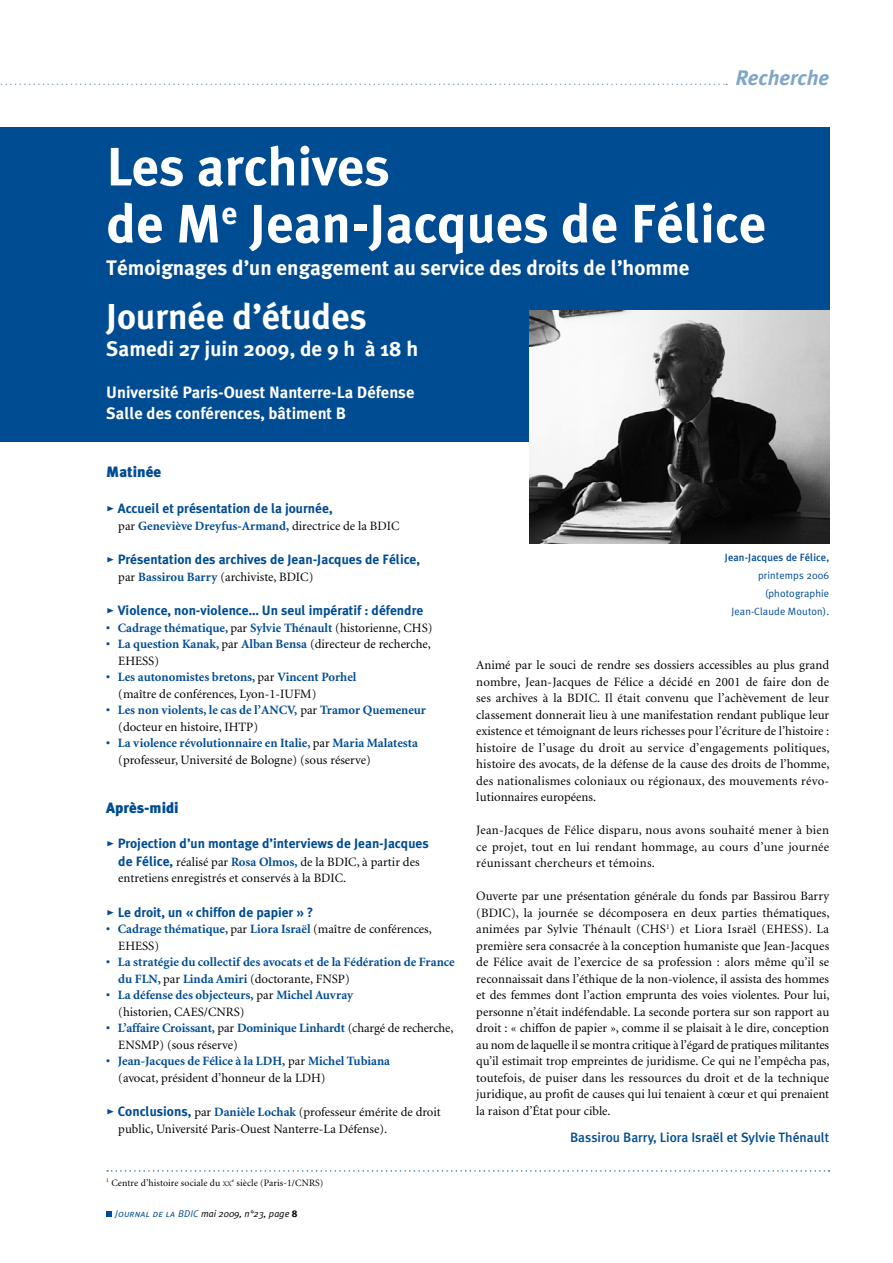
<style>
.page{position:relative;width:893px;height:1263px;background:#fff}
.page>*{position:absolute;margin:0;border:0;box-sizing:border-box;transform-origin:0 0}
.t1{font:700 54px/57px "Meta Plus";color:#fff}
.t2{font:700 36px "Meta Plus";color:#fff}
.t3{font:700 21px "Meta Plus";color:#fff}
.t4{font:italic 700 21px "Meta Plus";color:#80a5c9}
.t5{font:700 16.5px/21px "Meta Plus";color:#fff}
.t6{font:900 15px "Meta Plus";color:#004c93}
.t7{font:700 13.5px "Meta Plus";color:#004c93}
.t8{font:500 13.5px "Meta Plus";color:#004c93}
.t9{font:12.75px/16.5px "Minion";color:#000}
.t10{font:700 12.75px/16.5px "Minion";color:#004c93}
.t11{font:10.5px/18px "Meta Plus Normal";letter-spacing:.01em;color:#004c93;text-align:right}
.t12{font:500 10.5px "Meta Plus";letter-spacing:.01em;color:#004c93}
.t13{font:9.75px "Minion";letter-spacing:.01em;color:#000}
.t14{font:italic 9.75px "Meta Plus Normal";color:#000}
.s1{font-family:"The Sans Caps";font-weight:400;font-size:15px}
.s2{font-weight:400;color:#000}
.s3{font-weight:700;color:#004c93}
.s4{font-family:"Meta Plus";font-weight:700;font-size:13.5px;color:#004c93}
.s5{font-family:"The Sans Caps";font-size:15px;color:#004c93}
.s6{font-size:6.9px}
.s7{font-family:"Meta Plus Normal Caps";color:#004c93}
.s8{font-family:"Meta Plus";font-weight:700;font-style:normal}
</style>
<div class="page">
<div style="left:0;top:128px;width:829px;height:314px;background:#004c93"></div>
<svg style="left:0;top:84px;width:727px;height:1px"></svg>
<svg style="left:106px;top:1212px;width:5px;height:5px"></svg>
<img style="left:530px;top:310px;width:299px;height:234px">
<svg style="left:107px;top:1170px;width:722px;height:2px"></svg>
<h3 class="t4" style="left:736px;top:65px;width:95px">Recherche</h3>
<h1 class="t1" style="left:106px;top:138px;width:661px">Les archives<br>de M<sup>e</sup> Jean-Jacques de Félice</h1>
<h3 class="t3" style="left:106px;top:256px;width:585px">Témoignages d’un engagement au service des droits de l’homme</h3>
<h2 class="t2" style="left:106px;top:296px;width:262px">Journée d’études</h2>
<h3 class="t3" style="left:106px;top:337px;width:313px">Samedi 27 juin 2009, de 9 h à 18 h</h3>
<p class="t5" style="left:106px;top:382px;width:310px">Université Paris-Ouest Nanterre-La Défense<br>Salle des conférences, bâtiment B</p>
<p class="t6" style="left:106px;top:463px;width:56px">Matinée</p>
<p class="t7" style="left:106px;top:501px;width:228px"><span class="s1">&gt;</span> Accueil et présentation de la journée,</p>
<p class="t10" style="left:118px;top:518px;width:283px"><span class="s2">par</span> Geneviève Dreyfus-Armand, <span class="s2">directrice de la BDIC</span></p>
<p class="t7" style="left:106px;top:552px;width:315px"><span class="s1">&gt;</span> Présentation des archives de Jean-Jacques de Félice,</p>
<p class="t9" style="left:118px;top:569px;width:197px">par <span class="s3">Bassirou Barry</span> (archiviste, BDIC)</p>
<p class="t7" style="left:106px;top:603px;width:318px"><span class="s1">&gt;</span> Violence, non-violence… Un seul impératif : défendre</p>
<p class="t10" style="left:106px;top:620px;width:328px">• Cadrage thématique, <span class="s2">par</span> Sylvie Thénault <span class="s2">(historienne, CHS)</span></p>
<p class="t9" style="left:118px;top:637px;width:314px;text-indent:-12px"><span class="s3">• La question Kanak,</span> par <span class="s3">Alban Bensa</span> (directeur de recherche,<br>EHESS)</p>
<p class="t10" style="left:118px;top:669px;width:240px;text-indent:-12px">• Les autonomistes bretons, <span class="s2">par</span> Vincent Porhel <span class="s2">(maître de conférences, Lyon-1-IUFM)</span></p>
<p class="t10" style="left:118px;top:702px;width:309px;text-indent:-12px">• Les non violents, le cas de l’ANCV, <span class="s2">par</span> Tramor Quemeneur <span class="s2">(docteur en histoire, IHTP)</span></p>
<p class="t10" style="left:118px;top:735px;width:301px;text-indent:-12px">• La violence révolutionnaire en Italie, <span class="s2">par</span> Maria Malatesta <span class="s2">(professeur, Université de Bologne) (sous réserve)</span></p>
<p class="t6" style="left:106px;top:799px;width:74px">Après-midi</p>
<p class="t7" style="left:106px;top:835px;width:324px"><span class="s1">&gt;</span> Projection d’un montage d’interviews de Jean-Jacques</p>
<p class="t9" style="left:118px;top:854px;width:303px"><span class="s4">de Félice,</span> réalisé par <span class="s3">Rosa Olmos,</span> de la BDIC, à partir des entretiens enregistrés et conservés à la BDIC.</p>
<p class="t7" style="left:106px;top:904px;width:208px"><span class="s1">&gt;</span> Le droit, un « chiffon de papier » ?</p>
<p class="t10" style="left:118px;top:921px;width:315px;text-indent:-12px">• Cadrage thématique, <span class="s2">par</span> Liora Israël <span class="s2">(maître de conférences,<br>EHESS)</span></p>
<p class="t10" style="left:118px;top:954px;width:338px;text-indent:-12px">• La stratégie du collectif des avocats et de la Fédération de France du FLN, <span class="s2">par</span> Linda Amiri <span class="s2">(doctorante, FNSP)</span></p>
<p class="t10" style="left:118px;top:987px;width:236px;text-indent:-12px">• La défense des objecteurs, <span class="s2">par</span> Michel Auvray <span class="s2">(historien, CAES/CNRS)</span></p>
<p class="t9" style="left:118px;top:1021px;width:337px;text-indent:-12px"><span class="s3">• L’affaire Croissant,</span> par <span class="s3">Dominique Linhardt</span> (chargé de recherche,<br>ENSMP) (sous réserve)</p>
<p class="t10" style="left:118px;top:1053px;width:273px;text-indent:-12px">• Jean-Jacques de Félice à la LDH, <span class="s2">par</span> Michel Tubiana <span class="s2">(avocat, président d’honneur de la LDH)</span></p>
<p class="t9" style="left:118px;top:1105px;width:324px;text-indent:-12px"><span class="s5">&gt;</span> <span class="s4">Conclusions,</span> par <span class="s3">Danièle Lochak</span> (professeur émérite de droit public, Université Paris-Ouest Nanterre-La Défense).</p>
<p class="t13" style="left:106px;top:1178px;width:219px"><sup>1</sup> Centre d’histoire sociale du <span class="s6">xx</span><sup>e</sup> siècle (Paris-1/CNRS)</p>
<p class="t14" style="left:115px;top:1208px;width:184px"><span class="s7">Journal de la BDIC</span> mai 2009, n°23, page <span class="s8">8</span></p>
<p class="t12" style="left:725px;top:551px;width:106px">Jean-Jacques de Félice,</p>
<p class="t11" style="left:731px;top:566px;width:99px">printemps 2006 (photographie<br>Jean-Claude Mouton).</p>
<p class="t9" style="left:476px;top:657px;width:355px;text-align:justify">Animé par le souci de rendre ses dossiers accessibles au plus grand nombre, Jean-Jacques de Félice a décidé en 2001 de faire don de ses archives à la BDIC. Il était convenu que l’achèvement de leur classement donnerait lieu à une manifestation rendant publique leur existence et témoignant de leurs richesses pour l’écriture de l’histoire : histoire de l’usage du droit au service d’engagements politiques, histoire des avocats, de la défense de la cause des droits de l’homme, des nationalismes coloniaux ou régionaux, des mouvements révo&shy;lutionnaires européens.</p>
<p class="t9" style="left:476px;top:822px;width:354px;text-align:justify">Jean-Jacques de Félice disparu, nous avons souhaité mener à bien ce projet, tout en lui rendant hommage, au cours d’une journée réunissant chercheurs et témoins.</p>
<p class="t9" style="left:476px;top:888px;width:355px;text-align:justify">Ouverte par une présentation générale du fonds par Bassirou Barry (BDIC), la journée se décomposera en deux parties thématiques, animées par Sylvie Thénault (CHS<sup>1</sup>) et Liora Israël (EHESS). La première sera consacrée à la conception humaniste que Jean-Jacques de Félice avait de l’exercice de sa profession : alors même qu’il se reconnaissait dans l’éthique de la non-violence, il assista des hommes et des femmes dont l’action emprunta des voies violentes. Pour lui, personne n’était indéfendable. La seconde portera sur son rapport au droit : « chiffon de papier », comme il se plaisait à le dire, conception au nom de laquelle il se montra critique à l’égard de pratiques militantes qu’il estimait trop empreintes de juridisme. Ce qui ne l’empêcha pas, toutefois, de puiser dans les ressources du droit et de la technique juridique, au profit de causes qui lui tenaient à cœur et qui prenaient la raison d’État pour cible.</p>
<p class="t8" style="left:570px;top:1129px;width:261px">Bassirou Barry, Liora Israël et Sylvie Thénault</p>
</div>
